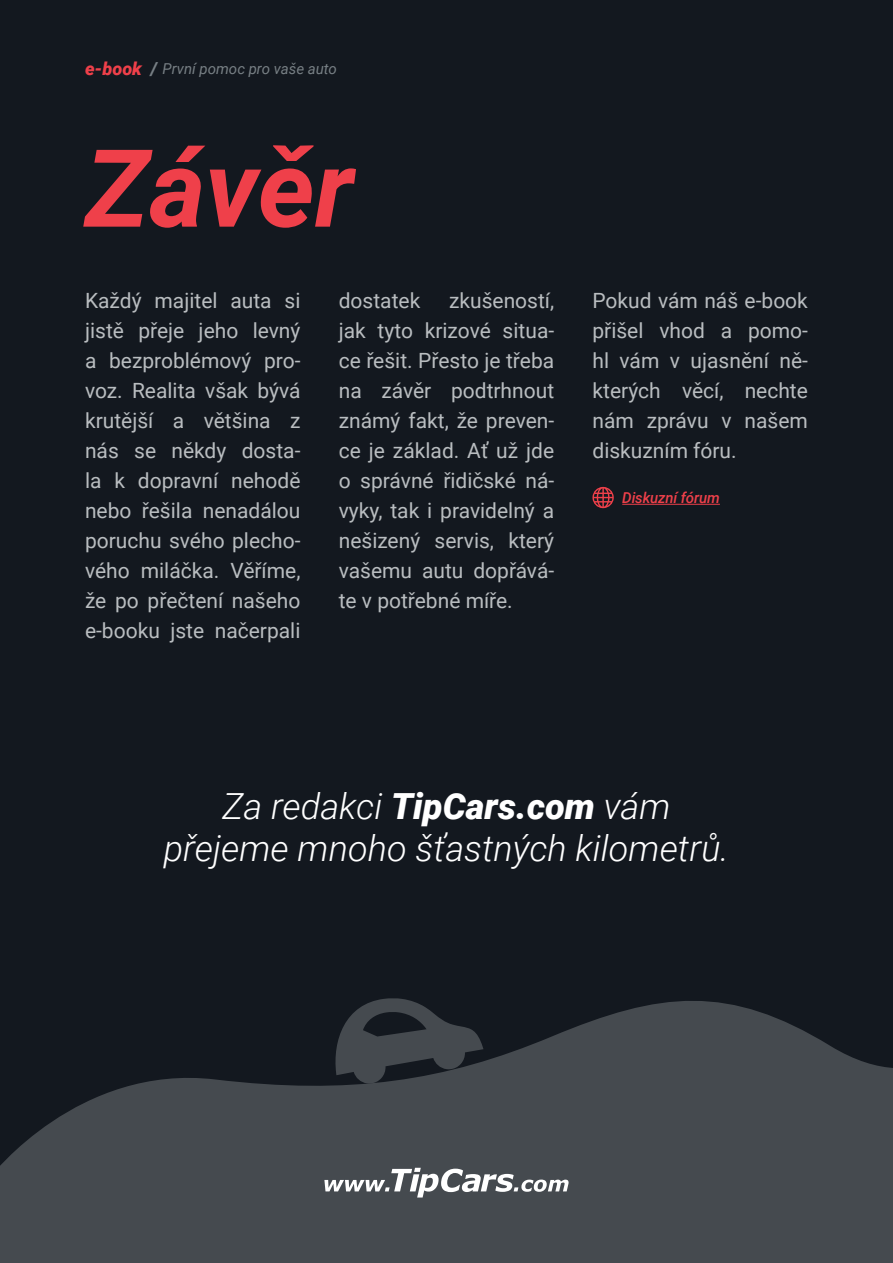
<style>
.page{position:relative;width:893px;height:1263px;background:#13181f}
.page>*{position:absolute;margin:0;border:0;box-sizing:border-box;transform-origin:0 0}
.t1{font:italic 700 108px "Roboto";letter-spacing:-.005em;color:#ef404a}
.t2{font:italic 300 36px/42px "Roboto";color:#fff;text-align:center}
.t3{font:21px/30px "Roboto";color:#b9bdc0;text-align:justify}
.t4{font:italic 15px "Roboto";color:#777f84}
.t5{font:italic 500 15px "Roboto";letter-spacing:-.01em;color:#ef404a}
.s1{font-weight:900;font-size:18px;color:#ef404a}
.s2{font-weight:900;font-size:18px}
.s3{font-weight:900}
</style>
<div class="page">
<hr style="left:622px;top:504px;width:98px;height:1px;background:#ef404a">
<svg style="left:592px;top:487px;width:22px;height:21px"></svg>
<svg style="left:0;top:1001px;width:893px;height:262px"></svg>
<svg style="left:332px;top:998px;width:151px;height:85px"></svg>
<svg style="left:324px;top:1168px;width:245px;height:29px;background:#7b7e82"></svg>
<p class="t4" style="left:85px;top:58px;width:253px"><span class="s1">e-book</span> <span class="s2">/</span> První pomoc pro vaše auto</p>
<h1 class="t1" style="left:85px;top:113px;width:270px">Závěr</h1>
<p class="t3" style="left:85px;top:285px;width:217px">Každý majitel auta si jistě přeje jeho levný a bezproblémový pro&shy;voz. Realita však bývá krutější a většina z nás se někdy dosta&shy;la k dopravní nehodě nebo řešila nenadálou poruchu svého plecho&shy;vého miláčka. Věříme, že po přečtení našeho e-booku jste načerpali</p>
<p class="t3" style="left:339px;top:285px;width:83px">dostatek</p>
<p class="t3" style="left:339px;top:285px;width:217px;text-indent:110px">zkušeností, jak tyto krizové situa&shy;ce řešit. Přesto je třeba na závěr podtrhnout známý fakt, že preven&shy;ce je základ. Ať už jde o správné řidičské ná&shy;vyky, tak i pravidelný a nešizený servis, který vašemu autu dopřává&shy;te v potřebné míře.</p>
<p class="t3" style="left:592px;top:285px;width:217px">Pokud vám náš e-book přišel vhod a pomo&shy;hl vám v ujasnění ně&shy;kterých věcí, nechte nám zprávu v našem diskuzním fóru.</p>
<p class="t5" style="left:622px;top:487px;width:99px">Diskuzní fórum</p>
<h2 class="t2" style="left:164px;top:783px;width:567px">Za redakci <span class="s3">TipCars.com</span> vám přejeme mnoho šťastných kilometrů.</h2>
</div>
